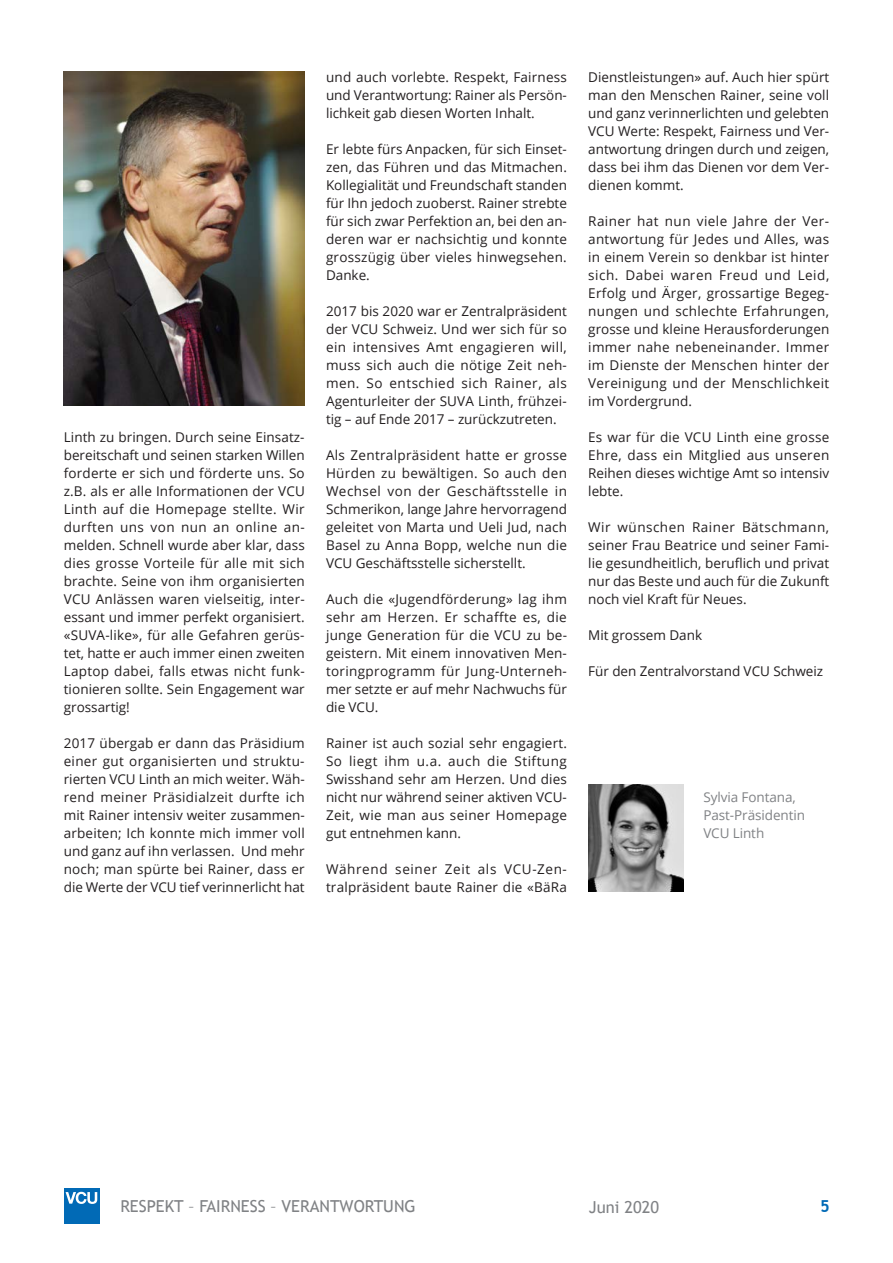
<style>
.page{position:relative;width:893px;height:1263px;background:#fff}
.page>*{position:absolute;margin:0;border:0;box-sizing:border-box;transform-origin:0 0}
.t1{font:16.5px "Trebuchet MS";color:#808285}
.t2{font:700 16.5px "Trebuchet MS";color:#016ab6}
.t3{font:13.5px/18px "Open Sans";color:#231f20;text-align:justify}
.t4{font:13.5px/18px "Open Sans";letter-spacing:-.005em;color:#808285}
</style>
<div class="page">
<div style="left:64px;top:1188px;width:35px;height:36px;background:#016ab6"></div>
<svg style="left:66px;top:1192px;width:31px;height:12px"></svg>
<img style="left:588px;top:784px;width:95px;height:108px">
<img style="left:64px;top:71px;width:241px;height:335px">
<p class="t3" style="left:64px;top:428px;width:243px">Linth zu bringen. Durch seine Einsatz&shy;bereitschaft und seinen starken Willen forderte er sich und förderte uns. So z.B. als er alle Informationen der VCU Linth auf die Homepage stellte. Wir durften uns von nun an online an&shy;melden. Schnell wurde aber klar, dass dies grosse Vorteile für alle mit sich brachte. Seine von ihm organisierten VCU Anlässen waren vielseitig, inter&shy;essant und immer perfekt organisiert. «SUVA-like», für alle Gefahren gerüs&shy;tet, hatte er auch immer einen zweiten Laptop dabei, falls etwas nicht funk&shy;tionieren sollte. Sein Engagement war grossartig!</p>
<p class="t3" style="left:64px;top:733px;width:243px">2017 übergab er dann das Präsidium einer gut organisierten und struktu&shy;rierten VCU Linth an mich weiter. Wäh&shy;rend meiner Präsidialzeit durfte ich mit Rainer intensiv weiter zusammen&shy;arbeiten; Ich konnte mich immer voll und ganz auf ihn verlassen. Und mehr noch; man spürte bei Rainer, dass er die Werte der VCU tief verinnerlicht hat</p>
<p class="t3" style="left:326px;top:67px;width:242px">und auch vorlebte. Respekt, Fairness und Verantwortung: Rainer als Persön&shy;lichkeit gab diesen Worten Inhalt.</p>
<p class="t3" style="left:326px;top:139px;width:243px">Er lebte fürs Anpacken, für sich Einset&shy;zen, das Führen und das Mitmachen.<br>Kollegialität und Freundschaft standen für Ihn jedoch zuoberst. Rainer strebte für sich zwar Perfektion an, bei den an&shy;deren war er nachsichtig und konnte grosszügig über vieles hinwegsehen.<br>Danke.</p>
<p class="t3" style="left:326px;top:301px;width:243px">2017 bis 2020 war er Zentralpräsident der VCU Schweiz. Und wer sich für so ein intensives Amt engagieren will, muss sich auch die nötige Zeit neh&shy;men. So entschied sich Rainer, als Agenturleiter der SUVA Linth, frühzei&shy;tig – auf Ende 2017 – zurückzutreten.</p>
<p class="t3" style="left:326px;top:445px;width:243px">Als Zentralpräsident hatte er grosse Hürden zu bewältigen. So auch den Wechsel von der Geschäftsstelle in Schmerikon, lange Jahre hervorragend geleitet von Marta und Ueli Jud, nach Basel zu Anna Bopp, welche nun die VCU Geschäftsstelle sicherstellt.</p>
<p class="t3" style="left:326px;top:589px;width:243px">Auch die «Jugendförderung» lag ihm sehr am Herzen. Er schaffte es, die junge Generation für die VCU zu be&shy;geistern. Mit einem innovativen Men&shy;toringprogramm für Jung-Unterneh&shy;mer setzte er auf mehr Nachwuchs für die VCU.</p>
<p class="t3" style="left:326px;top:733px;width:243px">Rainer ist auch sozial sehr engagiert.<br>So liegt ihm u.a. auch die Stiftung Swisshand sehr am Herzen. Und dies nicht nur während seiner aktiven VCU-Zeit, wie man aus seiner Homepage gut entnehmen kann.</p>
<p class="t3" style="left:326px;top:859px;width:242px">Während seiner Zeit als VCU-Zen&shy;tralpräsident baute Rainer die «BäRa</p>
<p class="t3" style="left:588px;top:67px;width:243px">Dienstleistungen» auf. Auch hier spürt man den Menschen Rainer, seine voll und ganz verinnerlichten und gelebten VCU Werte: Respekt, Fairness und Ver&shy;antwortung dringen durch und zeigen, dass bei ihm das Dienen vor dem Ver&shy;dienen kommt.</p>
<p class="t3" style="left:588px;top:211px;width:243px">Rainer hat nun viele Jahre der Ver&shy;antwortung für Jedes und Alles, was in einem Verein so denkbar ist hinter sich. Dabei waren Freud und Leid, Erfolg und Ärger, grossartige Begeg&shy;nungen und schlechte Erfahrungen, grosse und kleine Herausforderungen immer nahe nebeneinander. Immer im Dienste der Menschen hinter der Vereinigung und der Menschlichkeit im Vordergrund.</p>
<p class="t3" style="left:588px;top:427px;width:243px">Es war für die VCU Linth eine grosse Ehre, dass ein Mitglied aus unseren Reihen dieses wichtige Amt so intensiv lebte.</p>
<p class="t3" style="left:588px;top:517px;width:243px">Wir wünschen Rainer Bätschmann, seiner Frau Beatrice und seiner Fami&shy;lie gesundheitlich, beruflich und privat nur das Beste und auch für die Zukunft noch viel Kraft für Neues.</p>
<p class="t3" style="left:588px;top:625px;width:115px">Mit grossem Dank</p>
<p class="t3" style="left:588px;top:661px;width:237px">Für den Zentralvorstand VCU Schweiz</p>
<p class="t4" style="left:703px;top:787px;width:103px">Sylvia Fontana,<br>Past-Präsidentin<br>VCU Linth</p>
<p class="t1" style="left:120px;top:1197px;width:297px">RESPEKT – FAIRNESS – VERANTWORTUNG</p>
<p class="t1" style="left:589px;top:1197px;width:72px">Juni 2020</p>
<p class="t2" style="left:820px;top:1196px;width:11px">5</p>
</div>
